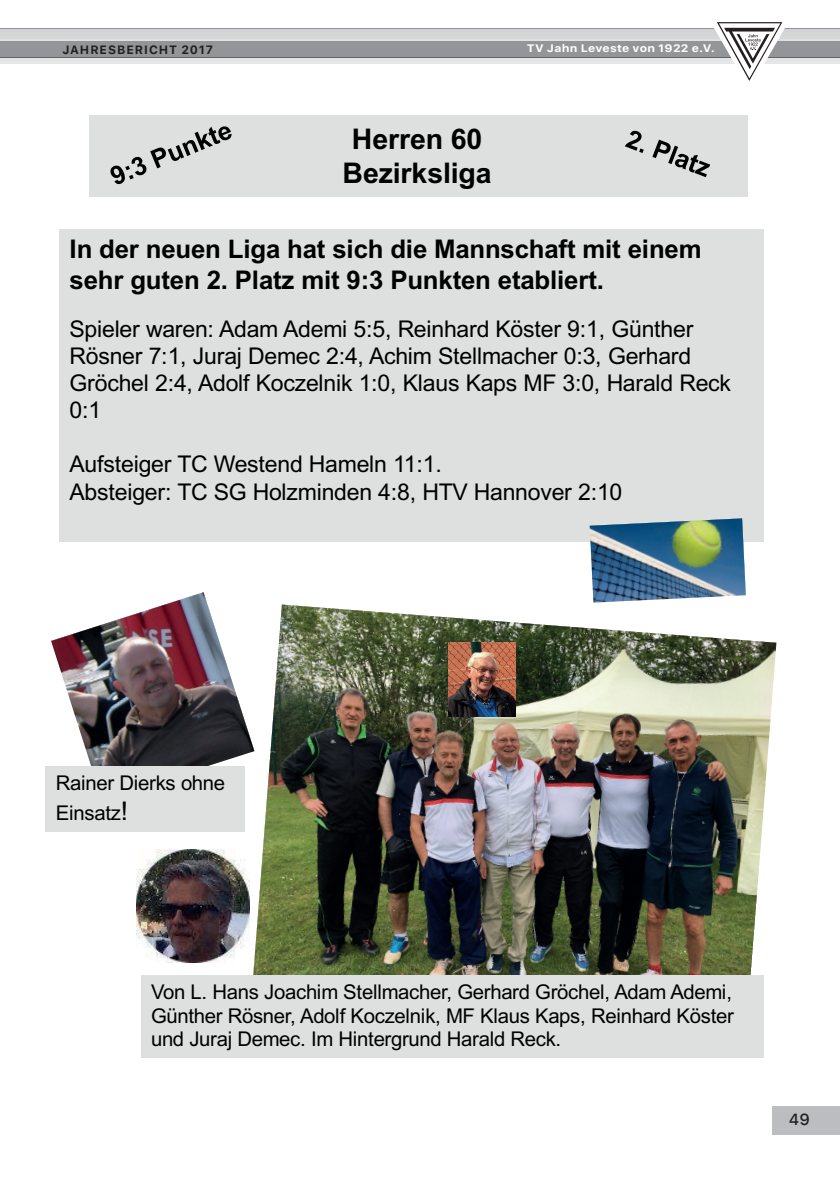
<style>
.page{position:relative;width:840px;height:1191px;background:#fff}
.page>*{position:absolute;margin:0;border:0;box-sizing:border-box;transform-origin:0 0}
.t1{font:700 28.4px/33.8px "Arial";letter-spacing:-.005em;color:#000001;text-align:center}
.t2{font:700 25.8px/31.2px "Arial";letter-spacing:-.01em;color:#000001}
.t3{font:23px/27px "Arial";letter-spacing:-.01em;color:#000001}
.t4{font:20.4px/23.8px "Arial";letter-spacing:-.02em;color:#000001}
.t5{font:500 16px "SFUI Text";color:#231f20}
.t6{font:700 12px "SFUI Text";letter-spacing:.08em;color:#231f20}
.t7{font:700 10.8px "SFUI Text";letter-spacing:.02em;color:#fff;scale:1.11 1}
.s1{font-size:25.8px}
</style>
<div class="page">
<div style="left:0;top:28px;width:839px;height:12px;background:#939598"></div>
<div style="left:0;top:41px;width:839px;height:23px;background:#e4e5e7"></div>
<svg style="left:1px;top:29px;width:838px;height:11px;background:#d4d5d7"></svg>
<div style="left:0;top:41px;width:839px;height:17px;background:#636366"></div>
<div style="left:0;top:41px;width:839px;height:16px;background:#939598"></div>
<svg style="left:0;top:29px;width:1px;height:12px"></svg>
<svg style="left:708px;top:22px;width:81px;height:59px"></svg>
<div style="left:771px;top:1106px;width:68px;height:28px;background:#bcbdc0"></div>
<img style="left:253px;top:604px;width:514px;height:371px">
<img style="left:747px;top:642px;width:29px;height:371px">
<div style="left:89px;top:115px;width:658px;height:82px;background:#dedfdf"></div>
<img style="left:51px;top:592px;width:152px;height:174px">
<img style="left:102px;top:751px;width:152px;height:49px">
<img style="left:203px;top:592px;width:51px;height:159px">
<img style="left:254px;top:702px;width:1px;height:98px">
<div style="left:46px;top:766px;width:199px;height:65px;background:#dedfdf"></div>
<div style="left:141px;top:975px;width:622px;height:82px;background:#dedfdf"></div>
<svg style="left:110px;top:126px;width:121px;height:58px"></svg>
<div style="left:59px;top:229px;width:704px;height:312px;background:#dedfdf"></div>
<svg style="left:625px;top:131px;width:84px;height:46px"></svg>
<img style="left:448px;top:642px;width:67px;height:74px">
<img style="left:589px;top:518px;width:152px;height:77px">
<img style="left:593px;top:595px;width:152px;height:7px">
<img style="left:741px;top:518px;width:4px;height:77px">
<img style="left:136px;top:849px;width:113px;height:113px">
<p class="t6" style="left:62px;top:41px;width:152px">JAHRESBERICHT 2017</p>
<p class="t7" style="left:526px;top:40px;width:171px">TV Jahn Leveste von 1922 e.V.</p>
<p class="t1" style="left:342px;top:122px;width:151px">Herren 60<br>Bezirksliga</p>
<p class="t2" style="left:70px;top:234px;width:633px">In der neuen Liga hat sich die Mannschaft mit einem sehr guten 2. Platz mit 9:3 Punkten etabliert.</p>
<p class="t3" style="left:70px;top:315px;width:662px">Spieler waren: Adam Ademi 5:5, Reinhard Köster 9:1, Günther Rösner 7:1, Juraj Demec 2:4, Achim Stellmacher 0:3, Gerhard Gröchel 2:4, Adolf Koczelnik 1:0, Klaus Kaps MF 3:0, Harald Reck 0:1</p>
<p class="t3" style="left:70px;top:451px;width:554px">Aufsteiger TC Westend Hameln 11:1.<br>Absteiger: TC SG Holzminden 4:8, HTV Hannover 2:10</p>
<p class="t4" style="left:56px;top:768px;width:171px;line-height:29.8px">Rainer Dierks ohne<br>Einsatz<span class="s1">!</span></p>
<p class="t4" style="left:151px;top:979px;width:584px;text-align:justify">Von L. Hans Joachim Stellmacher, Gerhard Gröchel, Adam Ademi, Günther Rösner, Adolf Koczelnik, MF Klaus Kaps, Reinhard Köster und Juraj Demec. Im Hintergrund Harald Reck.</p>
<p class="t5" style="left:788px;top:1108px;width:23px">49</p>
</div>
